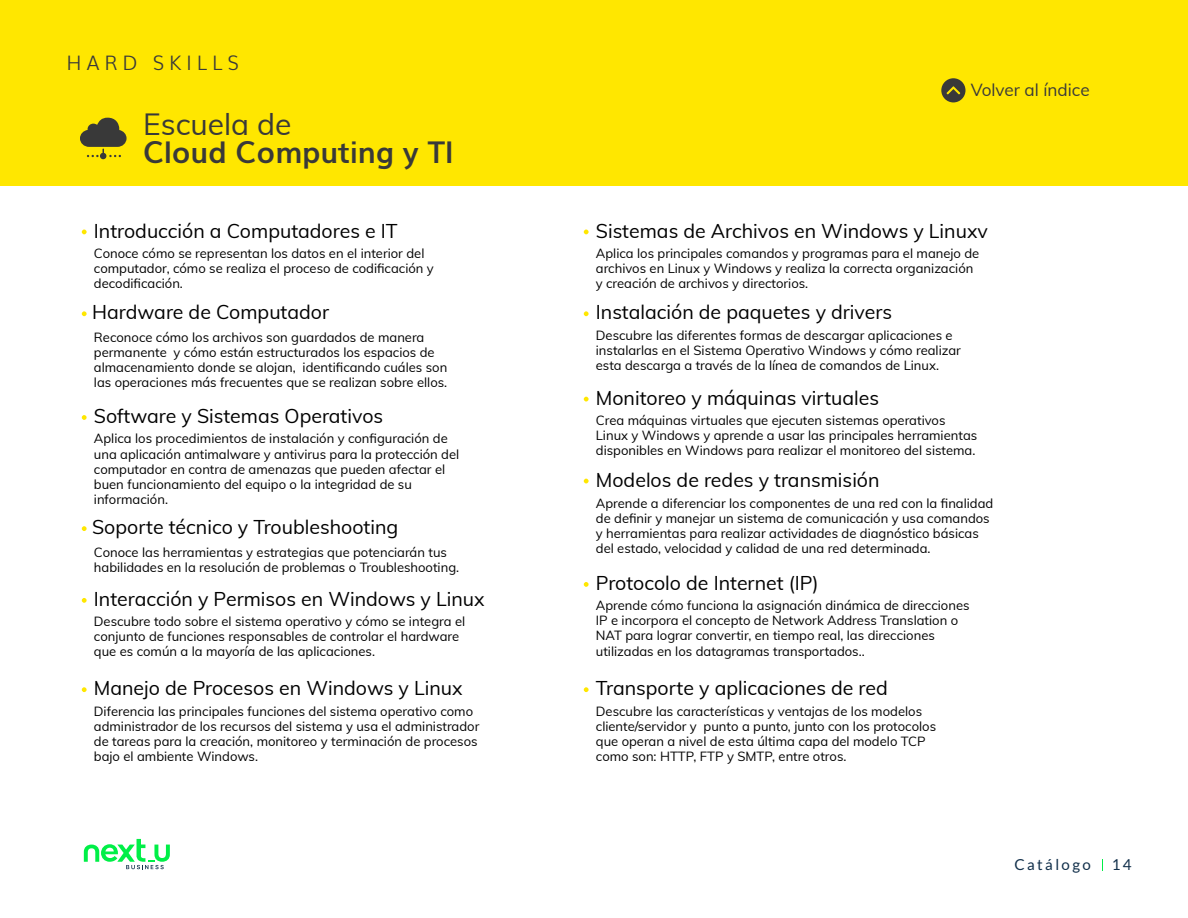
<style>
.page{position:relative;width:1188px;height:918px;background:#fff}
.page>*{position:absolute;margin:0;border:0;box-sizing:border-box;transform-origin:0 0}
.t1{font:700 30px "Muli";color:#393939}
.t2{font:30px "Muli";color:#393939}
.t3{font:300 19.95px "Muli";letter-spacing:.24em;color:#393939}
.t4{font:19.5px "Muli";color:#000}
.t5{font:17.1px "Muli";color:#393939}
.t6{font:15.15px "Lato";letter-spacing:.16em;color:#12304b}
.t7{font:13.05px/15px "Muli";color:#000}
</style>
<div class="page">
<svg style="left:1102px;top:859px;width:1px;height:12px"></svg>
<svg style="left:82px;top:230px;width:5px;height:4px"></svg>
<svg style="left:82px;top:311px;width:5px;height:5px"></svg>
<svg style="left:82px;top:415px;width:5px;height:5px"></svg>
<svg style="left:82px;top:526px;width:5px;height:5px"></svg>
<svg style="left:82px;top:598px;width:5px;height:5px"></svg>
<svg style="left:82px;top:687px;width:5px;height:5px"></svg>
<div style="left:0;top:0;width:1188px;height:186px;background:#ffe700"></div>
<svg style="left:941px;top:78px;width:25px;height:24px"></svg>
<svg style="left:80px;top:118px;width:47px;height:41px"></svg>
<svg style="left:584px;top:230px;width:5px;height:4px"></svg>
<svg style="left:584px;top:311px;width:5px;height:5px"></svg>
<svg style="left:584px;top:397px;width:5px;height:5px"></svg>
<svg style="left:584px;top:479px;width:5px;height:4px"></svg>
<svg style="left:584px;top:582px;width:5px;height:5px"></svg>
<svg style="left:584px;top:687px;width:5px;height:5px"></svg>
<svg style="left:84px;top:839px;width:86px;height:30px"></svg>
<h2 class="t3" style="left:66px;top:47px;width:174px">HARD SKILLS</h2>
<h1 class="t2" style="left:143px;top:102px;width:150px">Escuela de</h1>
<h1 class="t1" style="left:143px;top:128px;width:312px">Cloud Computing y TI</h1>
<h3 class="t4" style="left:94px;top:216px;width:305px">Introducción a Computadores e IT</h3>
<p class="t7" style="left:94px;top:245px;width:341px">Conoce cómo se representan los datos en el interior del computador, cómo se realiza el proceso de codificación y decodificación.</p>
<h3 class="t4" style="left:92px;top:298px;width:239px">Hardware de Computador</h3>
<p class="t7" style="left:94px;top:329px;width:355px">Reconoce cómo los archivos son guardados de manera permanente y cómo están estructurados los espacios de almacenamiento donde se alojan, identificando cuáles son las operaciones más frecuentes que se realizan sobre ellos.</p>
<h3 class="t4" style="left:94px;top:402px;width:291px">Software y Sistemas Operativos</h3>
<p class="t7" style="left:94px;top:431px;width:367px">Aplica los procedimientos de instalación y configuración de una aplicación antimalware y antivirus para la protección del computador en contra de amenazas que pueden afectar el buen funcionamiento del equipo o la integridad de su información.</p>
<h3 class="t4" style="left:92px;top:513px;width:308px">Soporte técnico y Troubleshooting</h3>
<p class="t7" style="left:94px;top:544px;width:367px">Conoce las herramientas y estrategias que potenciarán tus habilidades en la resolución de problemas o Troubleshooting.</p>
<h3 class="t4" style="left:94px;top:585px;width:392px">Interacción y Permisos en Windows y Linux</h3>
<p class="t7" style="left:94px;top:614px;width:373px">Descubre todo sobre el sistema operativo y cómo se integra el conjunto de funciones responsables de controlar el hardware que es común a la mayoría de las aplicaciones.</p>
<h3 class="t4" style="left:94px;top:674px;width:370px">Manejo de Procesos en Windows y Linux</h3>
<p class="t7" style="left:94px;top:703px;width:387px">Diferencia las principales funciones del sistema operativo como administrador de los recursos del sistema y usa el administrador de tareas para la creación, monitoreo y terminación de procesos bajo el ambiente Windows.</p>
<h3 class="t5" style="left:971px;top:77px;width:120px">Volver al índice</h3>
<h3 class="t4" style="left:596px;top:216px;width:393px">Sistemas de Archivos en Windows y Linuxv</h3>
<p class="t7" style="left:596px;top:245px;width:385px">Aplica los principales comandos y programas para el manejo de archivos en Linux y Windows y realiza la correcta organización y creación de archivos y directorios.</p>
<h3 class="t4" style="left:596px;top:298px;width:298px">Instalación de paquetes y drivers</h3>
<p class="t7" style="left:596px;top:327px;width:367px">Descubre las diferentes formas de descargar aplicaciones e instalarlas en el Sistema Operativo Windows y cómo realizar esta descarga a través de la línea de comandos de Linux.</p>
<h3 class="t4" style="left:596px;top:384px;width:285px">Monitoreo y máquinas virtuales</h3>
<p class="t7" style="left:596px;top:412px;width:383px">Crea máquinas virtuales que ejecuten sistemas operativos<br>Linux y Windows y aprende a usar las principales herramientas disponibles en Windows para realizar el monitoreo del sistema.</p>
<h3 class="t4" style="left:596px;top:466px;width:285px">Modelos de redes y transmisión</h3>
<p class="t7" style="left:596px;top:495px;width:399px">Aprende a diferenciar los componentes de una red con la finalidad de definir y manejar un sistema de comunicación y usa comandos y herramientas para realizar actividades de diagnóstico básicas del estado, velocidad y calidad de una red determinada.</p>
<h3 class="t4" style="left:596px;top:569px;width:224px">Protocolo de Internet (IP)</h3>
<p class="t7" style="left:596px;top:598px;width:375px">Aprende cómo funciona la asignación dinámica de direcciones IP e incorpora el concepto de Network Address Translation o NAT para lograr convertir, en tiempo real, las direcciones utilizadas en los datagramas transportados..</p>
<h3 class="t4" style="left:596px;top:674px;width:294px">Transporte y aplicaciones de red</h3>
<p class="t7" style="left:596px;top:703px;width:342px">Descubre las características y ventajas de los modelos cliente/servidor y punto a punto, junto con los protocolos que operan a nivel de esta última capa del modelo TCP como son: HTTP, FTP y SMTP, entre otros.</p>
<p class="t6" style="left:1014px;top:856px;width:78px">Catálogo</p>
<p class="t6" style="left:1112px;top:856px;width:21px">14</p>
</div>
